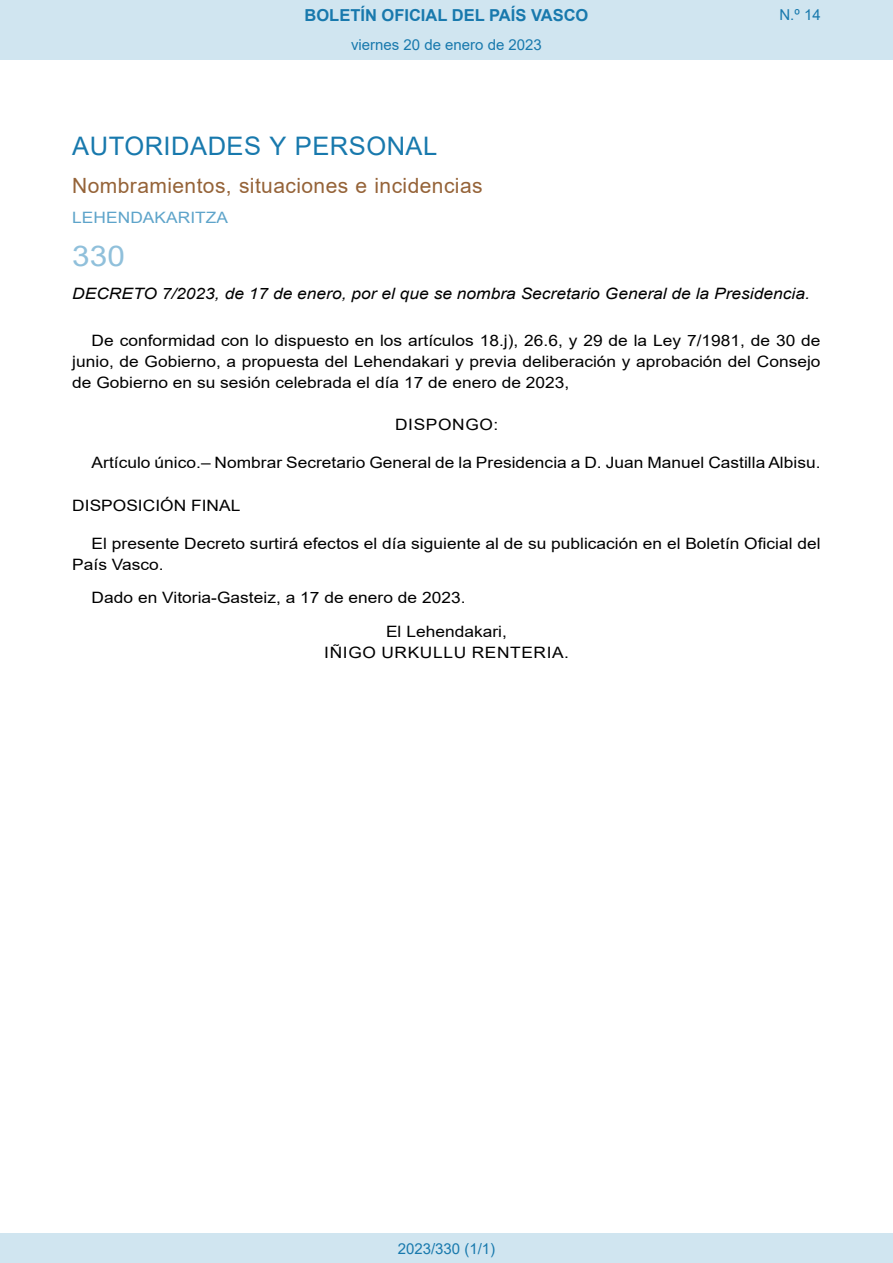
<style>
.page{position:relative;width:893px;height:1263px;background:#fff}
.page>*{position:absolute;margin:0;border:0;box-sizing:border-box;transform-origin:0 0}
.BOPVOrden{font:28.5px "Arial";color:#90c0db;scale:1.11 1}
.BOPVSeccion{font:25.5px "Arial";letter-spacing:.02em;color:#1879ad}
.BOPVSubseccion{font:21px "Arial";letter-spacing:.02em;color:#956338}
.t1{font:700 16.5px "Arial";color:#1879ad}
.BOPVDetalle{font:15.6px/21px "Arial";color:#000;text-align:justify;scale:1.11 1}
.BOPVTitulo{font:italic 15.6px "Arial";color:#000;scale:1.11 1}
.BOPVFirmaLugFec{font:15.6px "Arial";color:#000;scale:1.11 1}
.BOPVNombreLehen1{font:15.6px "Arial";letter-spacing:.035em;color:#000;scale:1.11 1}
.BOPVDisposicionTitul{font:15.6px "Arial";color:#000;scale:1.11 1}
.BOPVOrganismo{font:15.6px "Arial";letter-spacing:.005em;color:#5ea4ca;scale:1.11 1}
.BOPVPuestoLehen1{font:15.6px "Arial";color:#000;scale:1.11 1}
.BOPVClave{font:15.6px "Arial";letter-spacing:.035em;color:#000;scale:1.11 1}
.Paginacion_Centro{font:15px "Arial";color:#1879ad}
</style>
<div class="page">
<div style="left:0;top:0;width:893px;height:60px;background:#d0e5f0"></div>
<div style="left:0;top:1233px;width:893px;height:30px;background:#d0e5f0"></div>
<p class="t1" style="left:305px;top:3px;width:285px">BOLETÍN OFICIAL DEL PAÍS VASCO</p>
<p class="Paginacion_Centro" style="left:351px;top:35px;width:192px">viernes 20 de enero de 2023</p>
<p class="Paginacion_Centro" style="left:779px;top:5px;width:43px">N.º 14</p>
<p class="BOPVSeccion" style="left:72px;top:128px;width:366px">AUTORIDADES Y PERSONAL</p>
<p class="BOPVSubseccion" style="left:72px;top:171px;width:412px">Nombramientos, situaciones e incidencias</p>
<p class="BOPVOrganismo" style="left:72px;top:207px;width:142px">LEHENDAKARITZA</p>
<p class="BOPVOrden" style="left:72px;top:236px;width:49px">330</p>
<p class="BOPVTitulo" style="left:72px;top:284px;width:666px">DECRETO 7/2023, de 17 de enero, por el que se nombra Secretario General de la Presidencia.</p>
<p class="BOPVDetalle" style="left:72px;top:330px;width:676px;text-indent:19px">De conformidad con lo dispuesto en los artículos 18.j), 26.6, y 29 de la Ley 7/1981, de 30 de junio, de Gobierno, a propuesta del Lehendakari y previa deliberación y aprobación del Consejo de Gobierno en su sesión celebrada el día 17 de enero de 2023,</p>
<p class="BOPVClave" style="left:395px;top:414px;width:94px">DISPONGO:</p>
<p class="BOPVDetalle" style="left:92px;top:452px;width:658px">Artículo único.– Nombrar Secretario General de la Presidencia a D. Juan Manuel Castilla Albisu.</p>
<p class="BOPVDisposicionTitul" style="left:72px;top:494px;width:153px">DISPOSICIÓN FINAL</p>
<p class="BOPVDetalle" style="left:72px;top:532px;width:676px;text-indent:19px">El presente Decreto surtirá efectos el día siguiente al de su publicación en el Boletín Oficial del<br>País Vasco.</p>
<p class="BOPVFirmaLugFec" style="left:92px;top:587px;width:338px">Dado en Vitoria-Gasteiz, a 17 de enero de 2023.</p>
<p class="BOPVPuestoLehen1" style="left:386px;top:621px;width:110px">El Lehendakari,</p>
<p class="BOPVNombreLehen1" style="left:324px;top:642px;width:222px">IÑIGO URKULLU RENTERIA.</p>
<p class="Paginacion_Centro" style="left:398px;top:1238px;width:99px">2023/330 (1/1)</p>
</div>
